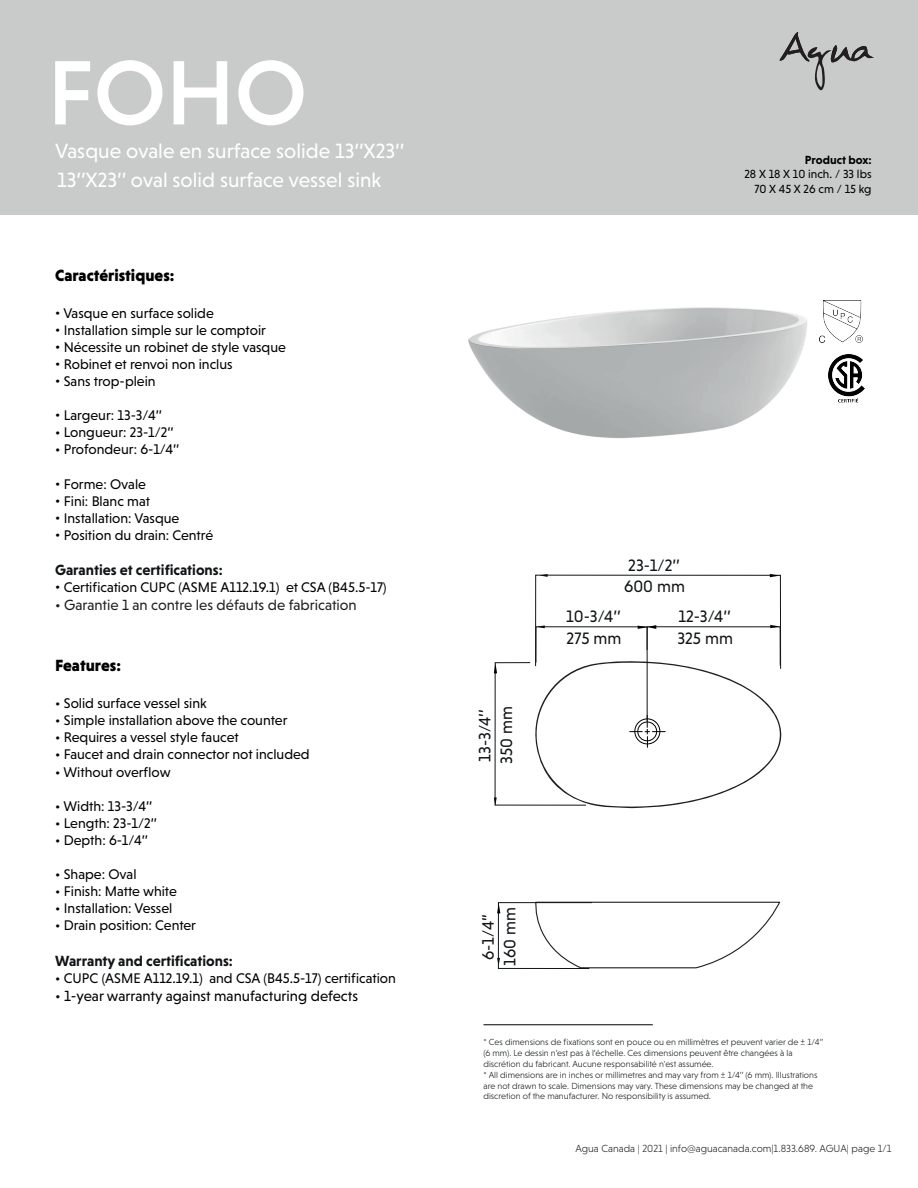
<style>
.page{position:relative;width:918px;height:1188px;background:#fff}
.page>*{position:absolute;margin:0;border:0;box-sizing:border-box;transform-origin:0 0}
.t1{font:500 93px "Niveau Grotesk";color:#fff}
.t2{font:21px/29.1px "Niveau Grotesk";color:#fff}
.t3{font:16.8px/21.8px "Niveau Grotesk";color:#111416}
.t4{font:900 16.5px "Niveau Grotesk";color:#000001}
.t5{font:700 15px "Niveau Grotesk";color:#111416}
.t6{font:15px "Niveau Grotesk";color:#000001}
.t7{font:15px "Niveau Grotesk";color:#231f20}
.t8{font:14.25px "Niveau Grotesk";color:#000001}
.t9{font:12px/14.4px "Niveau Grotesk";color:#000002;text-align:right}
.t10{font:700 12px "Niveau Grotesk";color:#000002}
.t11{font:300 10.5px "Niveau Grotesk";color:#231f20}
.t12{font:300 9px/10.8px "Niveau Grotesk";color:#111416}
.s1{color:#111416}
</style>
<div class="page">
<div style="left:0;top:0;width:918px;height:214px;background:#c9cbca"></div>
<svg style="left:780px;top:32px;width:94px;height:58px"></svg>
<hr style="left:483px;top:1025px;width:170px;height:1px;background:#000001">
<img style="left:468px;top:307px;width:356px;height:132px">
<img style="left:828px;top:355px;width:37px;height:48px">
<img style="left:820px;top:301px;width:43px;height:41px">
<svg style="left:494px;top:574px;width:288px;height:234px"></svg>
<svg style="left:497px;top:902px;width:284px;height:67px"></svg>
<h1 class="t1" style="left:48px;top:40px;width:261px">FOHO</h1>
<h2 class="t2" style="left:55px;top:136px;width:351px">Vasque ovale en surface solide 13’’X23’’<br>13’’X23’’ oval solid surface vessel sink</h2>
<p class="t4" style="left:55px;top:265px;width:121px">Caractéristiques:</p>
<p class="t8" style="left:55px;top:305px;width:160px">• Vasque en surface solide</p>
<p class="t8" style="left:55px;top:322px;width:212px">• Installation simple sur le comptoir</p>
<p class="t8" style="left:55px;top:339px;width:232px">• Nécessite un robinet de style vasque</p>
<p class="t8" style="left:55px;top:356px;width:179px">• Robinet et renvoi non inclus</p>
<p class="t8" style="left:55px;top:373px;width:102px">• Sans trop-plein</p>
<p class="t8" style="left:55px;top:407px;width:108px">• Largeur: 13-3/4’’</p>
<p class="t8" style="left:55px;top:424px;width:120px">• Longueur: 23-1/2’’</p>
<p class="t8" style="left:55px;top:441px;width:126px">• Profondeur: 6-1/4’’</p>
<p class="t8" style="left:55px;top:476px;width:92px">• Forme: Ovale</p>
<p class="t8" style="left:55px;top:493px;width:96px">• Fini: Blanc mat</p>
<p class="t8" style="left:55px;top:510px;width:126px">• Installation: Vasque</p>
<p class="t8" style="left:55px;top:527px;width:160px">• Position du drain: Centré</p>
<p class="t5" style="left:55px;top:561px;width:169px">Garanties et certifications:</p>
<p class="t8" style="left:55px;top:579px;width:333px">• Certification CUPC (ASME A112.19.1) et CSA (B45.5-17)</p>
<p class="t7" style="left:55px;top:596px;width:303px">• Garantie 1 an contre les défauts de fabrication</p>
<p class="t4" style="left:55px;top:656px;width:67px">Features:</p>
<p class="t8" style="left:55px;top:695px;width:153px">• Solid surface vessel sink</p>
<p class="t8" style="left:55px;top:712px;width:234px">• Simple installation above the counter</p>
<p class="t8" style="left:55px;top:729px;width:185px">• Requires a vessel style faucet</p>
<p class="t8" style="left:55px;top:747px;width:256px">• Faucet and drain connector not included</p>
<p class="t8" style="left:55px;top:764px;width:117px">• Without overflow</p>
<p class="t8" style="left:55px;top:798px;width:99px">• Width: 13-3/4’’</p>
<p class="t8" style="left:55px;top:815px;width:103px">• Length: 23-1/2’’</p>
<p class="t8" style="left:55px;top:832px;width:94px">• Depth: 6-1/4’’</p>
<p class="t8" style="left:55px;top:866px;width:83px">• Shape: Oval</p>
<p class="t8" style="left:55px;top:883px;width:123px">• Finish: Matte white</p>
<p class="t8" style="left:55px;top:900px;width:119px">• Installation: Vessel</p>
<p class="t8" style="left:55px;top:918px;width:142px">• Drain position: Center</p>
<p class="t5" style="left:55px;top:952px;width:179px">Warranty and certifications:</p>
<p class="t8" style="left:55px;top:970px;width:342px">• CUPC (ASME A112.19.1) and CSA (B45.5-17) certification</p>
<p class="t6" style="left:55px;top:987px;width:304px"><span class="s1">•</span> 1-year warranty against manufacturing defects</p>
<p class="t10" style="left:805px;top:153px;width:68px">Product box:</p>
<p class="t9" style="left:744px;top:167px;width:129px">28 X 18 X 10 inch. / 33 lbs<br>70 X 45 X 26 cm / 15 kg</p>
<p class="t3" style="left:474px;top:764px;width:59px;rotate:-90deg">13-3/4’’<br>350 mm</p>
<p class="t3" style="left:624px;top:554px;width:62px">23-1/2’’<br>600 mm</p>
<p class="t3" style="left:566px;top:606px;width:57px">10-3/4’’<br>275 mm</p>
<p class="t3" style="left:677px;top:605px;width:57px">12-3/4’’<br>325 mm</p>
<p class="t3" style="left:477px;top:966px;width:60px;text-align:center;rotate:-90deg">6-1/4’’<br>160 mm</p>
<p class="t12" style="left:483px;top:1037px;width:341px">* Ces dimensions de fixations sont en pouce ou en millimètres et peuvent varier de ± 1/4’’ (6 mm). Le dessin n’est pas à l’échelle. Ces dimensions peuvent être changées à la discrétion du fabricant. Aucune responsabilité n'est assumée.<br>* All dimensions are in inches or millimetres and may vary from ± 1/4’’ (6 mm). Illustrations are not drawn to scale. Dimensions may vary. These dimensions may be changed at the discretion of the manufacturer. No responsibility is assumed.</p>
<p class="t11" style="left:575px;top:1143px;width:317px">Agua Canada | 2021 | info@aguacanada.com|1.833.689. AGUA| page 1/1</p>
</div>
